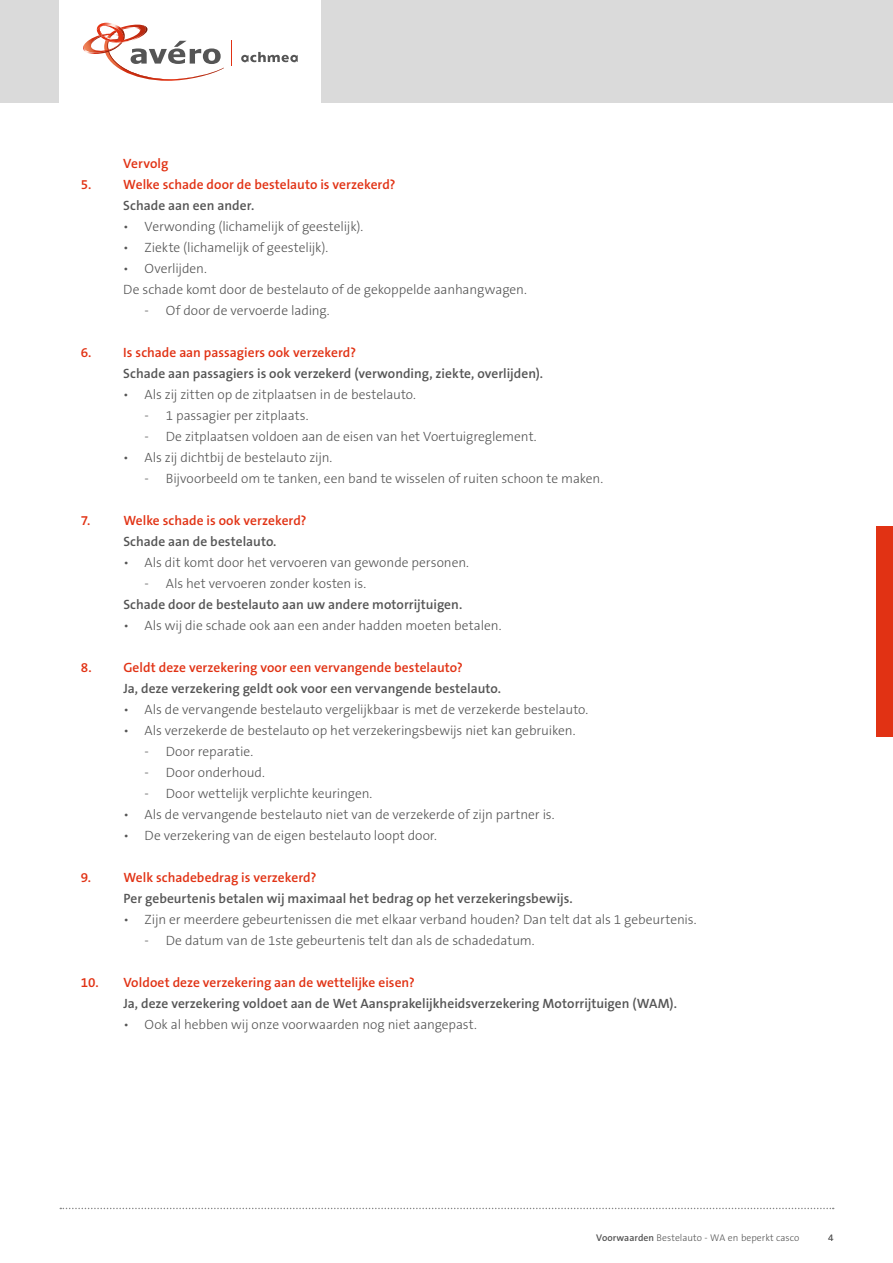
<style>
.page{position:relative;width:893px;height:1263px;background:#fff}
.page>*{position:absolute;margin:0;border:0;box-sizing:border-box;transform-origin:0 0}
.t1{font:300 13.5px/21px "The Sans B3";letter-spacing:-.005em;color:#555}
.t2{font:600 13.5px "The Sans B6";color:#555}
.t3{font:600 13.5px "The Sans B6";color:#e13214}
.t4{font:300 9.75px "The Sans B3";letter-spacing:.005em;color:#555}
.s1{font-family:"The Sans B6";font-weight:600}
</style>
<div class="page">
<div style="left:0;top:0;width:893px;height:103px;background:#dadada"></div>
<div style="left:60px;top:0;width:261px;height:103px;background:#fff"></div>
<svg style="left:241px;top:52px;width:57px;height:10px"></svg>
<svg style="left:83px;top:22px;width:141px;height:59px"></svg>
<svg style="left:231px;top:41px;width:1px;height:25px"></svg>
<svg style="left:60px;top:1208px;width:774px;height:1px"></svg>
<div style="left:876px;top:526px;width:17px;height:211px;background:#e13214"></div>
<p class="t3" style="left:123px;top:156px;width:47px">Vervolg</p>
<p class="t3" style="left:81px;top:177px;width:316px">5. Welke schade door de bestelauto is verzekerd?</p>
<p class="t2" style="left:123px;top:198px;width:132px">Schade aan een ander.</p>
<p class="t1" style="left:123px;top:217px;width:241px">• Verwonding (lichamelijk of geestelijk).</p>
<p class="t1" style="left:123px;top:238px;width:206px">• Ziekte (lichamelijk of geestelijk).</p>
<p class="t1" style="left:123px;top:259px;width:405px">• Overlijden.<br>De schade komt door de bestelauto of de gekoppelde aanhangwagen.</p>
<p class="t1" style="left:145px;top:301px;width:187px">- Of door de vervoerde lading.</p>
<p class="t3" style="left:81px;top:345px;width:277px">6. Is schade aan passagiers ook verzekerd?</p>
<p class="t2" style="left:123px;top:366px;width:421px">Schade aan passagiers is ook verzekerd (verwonding, ziekte, overlijden).</p>
<p class="t1" style="left:123px;top:385px;width:294px">• Als zij zitten op de zitplaatsen in de bestelauto.</p>
<p class="t1" style="left:145px;top:406px;width:165px">- 1 passagier per zitplaats.</p>
<p class="t1" style="left:145px;top:427px;width:394px">- De zitplaatsen voldoen aan de eisen van het Voertuigreglement.</p>
<p class="t1" style="left:123px;top:448px;width:211px">• Als zij dichtbij de bestelauto zijn.</p>
<p class="t1" style="left:145px;top:469px;width:460px">- Bijvoorbeeld om te tanken, een band te wisselen of ruiten schoon te maken.</p>
<p class="t3" style="left:81px;top:513px;width:11px">7.</p>
<p class="t3" style="left:123px;top:513px;width:185px">Welke schade is ook verzekerd?</p>
<p class="t2" style="left:123px;top:534px;width:155px">Schade aan de bestelauto.</p>
<p class="t1" style="left:123px;top:553px;width:347px">• Als dit komt door het vervoeren van gewonde personen.</p>
<p class="t1" style="left:145px;top:574px;width:223px">- Als het vervoeren zonder kosten is.</p>
<p class="t2" style="left:123px;top:597px;width:340px">Schade door de bestelauto aan uw andere motorrijtuigen.</p>
<p class="t1" style="left:123px;top:616px;width:380px">• Als wij die schade ook aan een ander hadden moeten betalen.</p>
<p class="t3" style="left:81px;top:660px;width:384px">8. Geldt deze verzekering voor een vervangende bestelauto?</p>
<p class="t2" style="left:123px;top:681px;width:379px">Ja, deze verzekering geldt ook voor een vervangende bestelauto.</p>
<p class="t1" style="left:123px;top:700px;width:466px">• Als de vervangende bestelauto vergelijkbaar is met de verzekerde bestelauto.</p>
<p class="t1" style="left:123px;top:721px;width:454px">• Als verzekerde de bestelauto op het verzekeringsbewijs niet kan gebruiken.</p>
<p class="t1" style="left:145px;top:742px;width:110px">- Door reparatie.</p>
<p class="t1" style="left:145px;top:763px;width:122px">- Door onderhoud.</p>
<p class="t1" style="left:145px;top:784px;width:229px">- Door wettelijk verplichte keuringen.</p>
<p class="t1" style="left:123px;top:805px;width:433px">• Als de vervangende bestelauto niet van de verzekerde of zijn partner is.</p>
<p class="t1" style="left:123px;top:826px;width:315px">• De verzekering van de eigen bestelauto loopt door.</p>
<p class="t3" style="left:81px;top:871px;width:237px">9. Welk schadebedrag is verzekerd?</p>
<p class="t2" style="left:123px;top:892px;width:451px">Per gebeurtenis betalen wij maximaal het bedrag op het verzekeringsbewijs.</p>
<p class="t1" style="left:123px;top:910px;width:575px">• Zijn er meerdere gebeurtenissen die met elkaar verband houden? Dan telt dat als 1 gebeurtenis.</p>
<p class="t1" style="left:145px;top:931px;width:392px">- De datum van de 1ste gebeurtenis telt dan als de schadedatum.</p>
<p class="t3" style="left:81px;top:976px;width:336px">10. Voldoet deze verzekering aan de wettelijke eisen?</p>
<p class="t2" style="left:123px;top:997px;width:555px">Ja, deze verzekering voldoet aan de Wet Aansprakelijkheidsverzekering Motorrijtuigen (WAM).</p>
<p class="t1" style="left:123px;top:1015px;width:355px">• Ook al hebben wij onze voorwaarden nog niet aangepast.</p>
<p class="t4" style="left:596px;top:1233px;width:205px"><span class="s1">Voorwaarden</span> Bestelauto - WA en beperkt casco</p>
<p class="t4" style="left:828px;top:1233px;width:7px">4</p>
</div>
